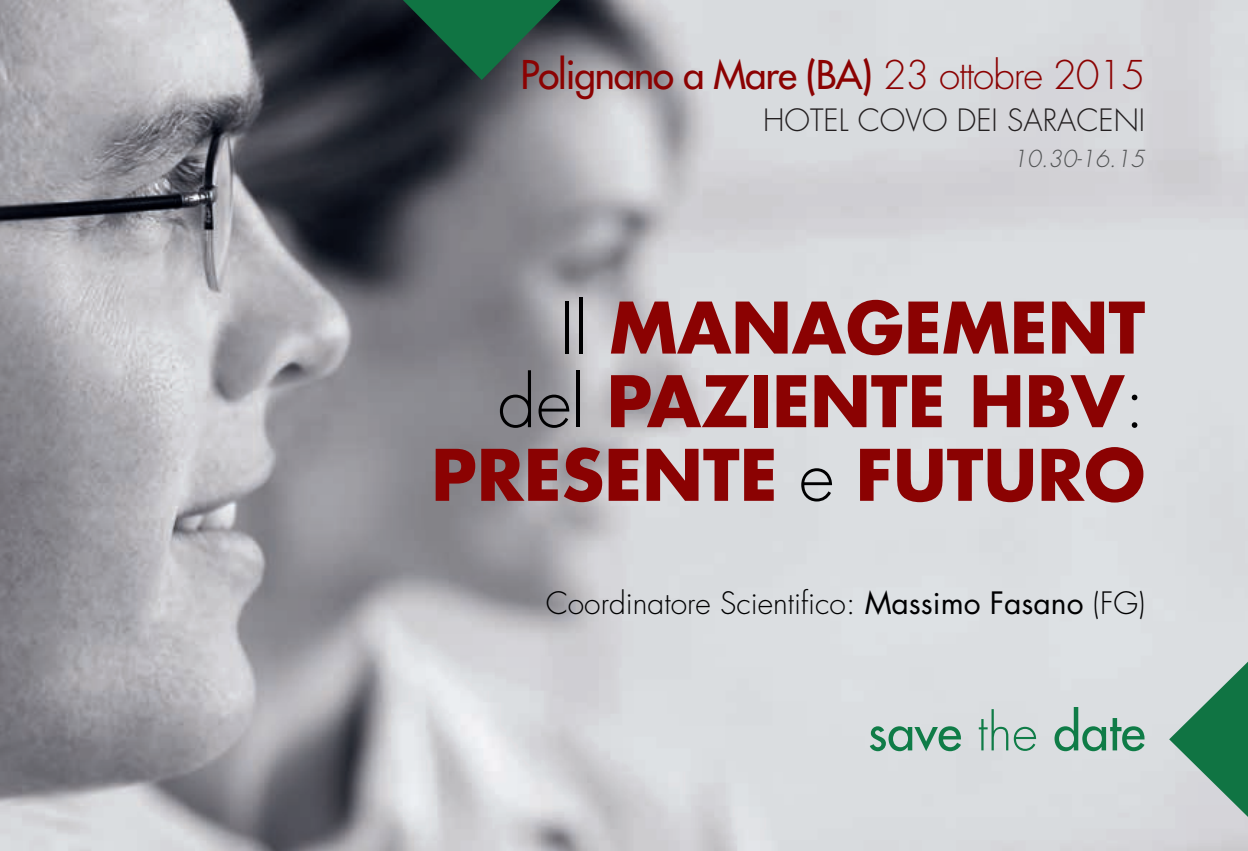
<style>
.page{position:relative;width:1248px;height:851px;background:#fff}
.page>*{position:absolute;margin:0;border:0;box-sizing:border-box;transform-origin:0 0}
.t1{font:700 69px/73.6px "Futura";color:#8b0202;text-align:right}
.t2{font:50px "Futura";color:#0f7c47}
.t3{font:38.6px "Futura";letter-spacing:-.03em;color:#8b0202}
.t4{font:300 30px "Futura";color:#000001}
.t5{font:300 30px "Futura";color:#231f20}
.t6{font:italic 300 22.8px "Futura";color:#4f5152}
.s1{font-weight:300}
.s2{font-weight:300;color:#000001}
.s3{font-weight:400}
</style>
<div class="page">
<img style="left:0;top:0;width:1247px;height:850px">
<svg style="left:1168px;top:632px;width:79px;height:213px;background:#90b5a6"></svg>
<svg style="left:375px;top:0;width:213px;height:80px;background:#264c3f"></svg>
<p class="t3" style="left:520px;top:55px;width:626px">Polignano a Mare (BA) <span class="s1">23 ottobre 2015</span></p>
<p class="t5" style="left:763px;top:106px;width:383px">HOTEL COVO DEI SARACENI</p>
<p class="t6" style="left:1012px;top:148px;width:133px">10.30-16.15</p>
<p class="t1" style="left:431px;top:297px;width:715px"><span class="s2">Il</span> MANAGEMENT<br><span class="s2">del</span> PAZIENTE HBV<span class="s2">:<br></span>PRESENTE <span class="s2">e</span> FUTURO</p>
<p class="t4" style="left:545px;top:589px;width:601px">Coordinatore Scientifico: <span class="s3">Massimo Fasano</span> (FG)</p>
<p class="t2" style="left:867px;top:706px;width:279px">save <span class="s1">the</span> date</p>
</div>
